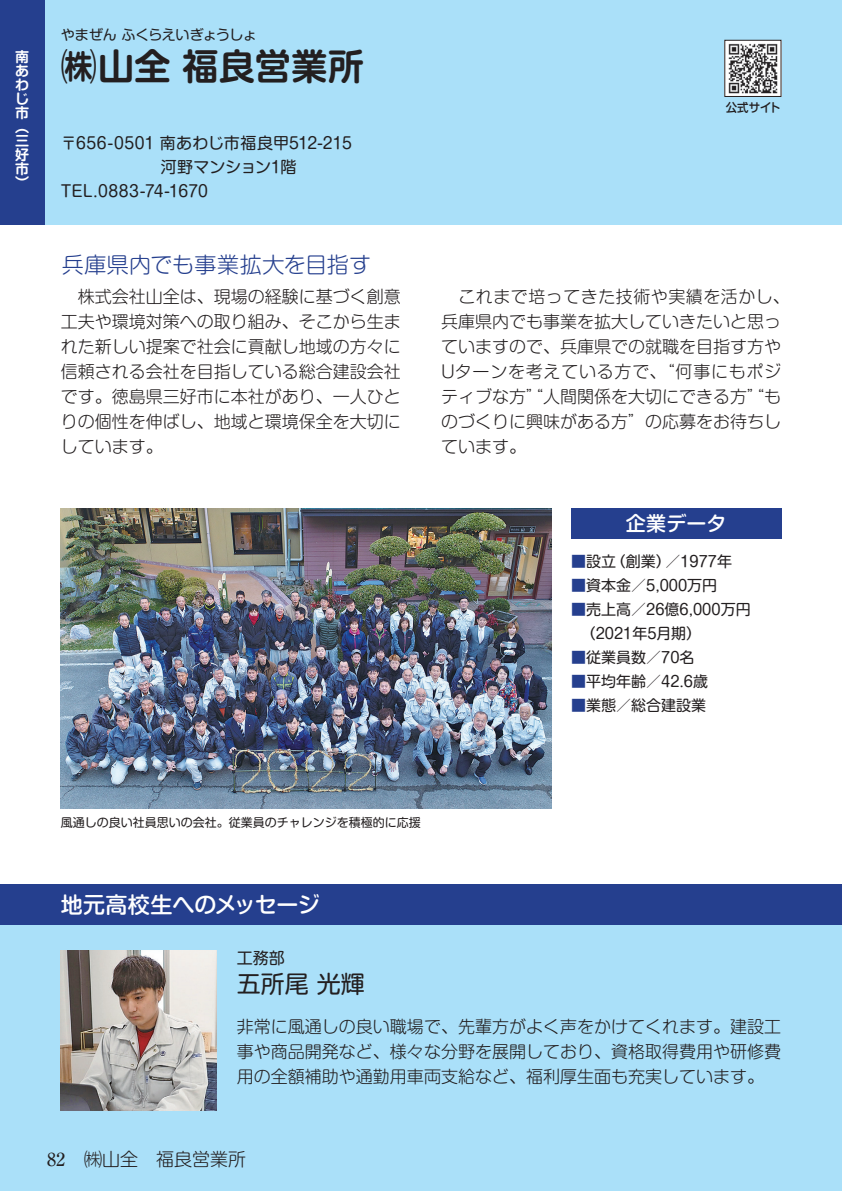
<style>
.page{position:relative;width:842px;height:1191px;background:#fff}
.page>*{position:absolute;margin:0;border:0;box-sizing:border-box;transform-origin:0 0}
.t1{font:700 36px "Shin M Go Pro De";letter-spacing:.015em;color:#231f20}
.t2{font:24px "Shin M Go Pro";color:#231f20}
.t3{font:300 22px "Shin M Go Pro";letter-spacing:.01em;color:#253f8e}
.t4{font:500 22px "Shin M Go Pro";letter-spacing:-.005em;color:#fff}
.t5{font:500 20px "Shin M Go Pro";letter-spacing:.005em;color:#fff}
.t6{font:300 18px "Shin M Go Pro";color:#231f20}
.t7{font:500 18px "Ryumin Pro";color:#231f20}
.t8{font:300 17px/25px "Shin M Go Pro";color:#231f20;text-align:justify}
.t9{font:16px "Shin M Go Pro";letter-spacing:.01em;color:#231f20}
.t10{font:16px "Shin M Go Pro";letter-spacing:-.015em;color:#231f20}
.t11{font:15px/24px "Shin M Go Pro";color:#231f20}
.t12{font:14px "Shin M Go Pro";letter-spacing:-.03em;color:#231f20}
.t13{font:700 14px/14px "Shin M Go Pro De";color:#fff;text-align:justify}
.t14{font:12px "Shin M Go Pro";color:#231f20}
.t15{font:500 12px "Shin M Go Pro";letter-spacing:-.005em;color:#231f20;scale:.95 1}
.s1{color:#253f8e}
</style>
<div class="page">
<div style="left:0;top:884px;width:841px;height:307px;background:#aae0f9"></div>
<hr style="left:841px;top:884px;width:1px;height:307px;background:#aae0f9">
<div style="left:0;top:884px;width:841px;height:40px;background:#253f8e"></div>
<hr style="left:841px;top:884px;width:1px;height:40px;background:#253f8e">
<div style="left:0;top:0;width:841px;height:224px;background:#aae0f9"></div>
<hr style="left:841px;top:0;width:1px;height:224px;background:#aae0f9">
<div style="left:0;top:0;width:44px;height:224px;background:#253f8e"></div>
<img style="left:61px;top:508px;width:490px;height:300px">
<div style="left:571px;top:508px;width:210px;height:30px;background:#253f8e"></div>
<img style="left:61px;top:950px;width:156px;height:160px">
<img style="left:726px;top:42px;width:53px;height:53px">
<div style="left:724px;top:40px;width:57px;height:57px;border:1px solid #231f20"></div>
<p class="t13" style="left:15px;top:48px;width:15px">南あわじ市（三好市）</p>
<p class="t12" style="left:61px;top:24px;width:198px">やまぜん ふくらえいぎょうしょ</p>
<h1 class="t1" style="left:61px;top:37px;width:305px">㈱山全 福良営業所</h1>
<p class="t9" style="left:61px;top:130px;width:308px">〒656-0501 南あわじ市福良甲512-215　</p>
<p class="t10" style="left:161px;top:154px;width:137px">河野マンション1階</p>
<p class="t9" style="left:61px;top:178px;width:149px">TEL.0883-74-1670</p>
<p class="t3" style="left:62px;top:247px;width:310px">兵庫県内でも事業拡大を目指す</p>
<p class="t15" style="left:725px;top:97px;width:59px">公式サイト</p>
<p class="t8" style="left:61px;top:282px;width:341px">　株式会社山全は、現場の経験に基づく創意工夫や環境対策への取り組み、そこから生まれた新しい提案で社会に貢献し地域の方々に信頼される会社を目指している総合建設会社です。徳島県三好市に本社があり、一人ひとりの個性を伸ばし、地域と環境保全を大切にしています。</p>
<p class="t8" style="left:441px;top:282px;width:350px;text-align:left">　これまで培ってきた技術や実績を活かし、兵庫県内でも事業を拡大していきたいと思っていますので、兵庫県での就職を目指す方や<br>Uターンを考えている方で、“何事にもポジティブな方”“人間関係を大切にできる方”“ものづくりに興味がある方”の応募をお待ちしています。</p>
<p class="t5" style="left:625px;top:507px;width:102px">企業データ</p>
<p class="t11" style="left:571px;top:548px;width:162px"><span class="s1">■</span>設立（創業）／1977年</p>
<p class="t11" style="left:571px;top:572px;width:148px"><span class="s1">■</span>資本金／5,000万円</p>
<p class="t11" style="left:571px;top:596px;width:181px"><span class="s1">■</span>売上高／26億6,000万円　（2021年5月期）</p>
<p class="t11" style="left:571px;top:644px;width:125px"><span class="s1">■</span>従業員数／70名</p>
<p class="t11" style="left:571px;top:668px;width:138px"><span class="s1">■</span>平均年齢／42.6歳</p>
<p class="t11" style="left:571px;top:692px;width:136px"><span class="s1">■</span>業態／総合建設業</p>
<p class="t14" style="left:61px;top:812px;width:361px">風通しの良い社員思いの会社。従業員のチャレンジを積極的に応援</p>
<p class="t4" style="left:61px;top:886px;width:260px">地元高校生へのメッセージ</p>
<p class="t9" style="left:237px;top:945px;width:49px">工務部</p>
<h2 class="t2" style="left:237px;top:964px;width:129px">五所尾 光輝</h2>
<p class="t8" style="left:237px;top:1012px;width:545px">非常に風通しの良い職場で、先輩方がよく声をかけてくれます。建設工事や商品開発など、様々な分野を展開しており、資格取得費用や研修費用の全額補助や通勤用車両支給など、福利厚生面も充実しています。</p>
<p class="t7" style="left:47px;top:1145px;width:19px">82</p>
<p class="t6" style="left:84px;top:1145px;width:163px">㈱山全　福良営業所</p>
</div>
